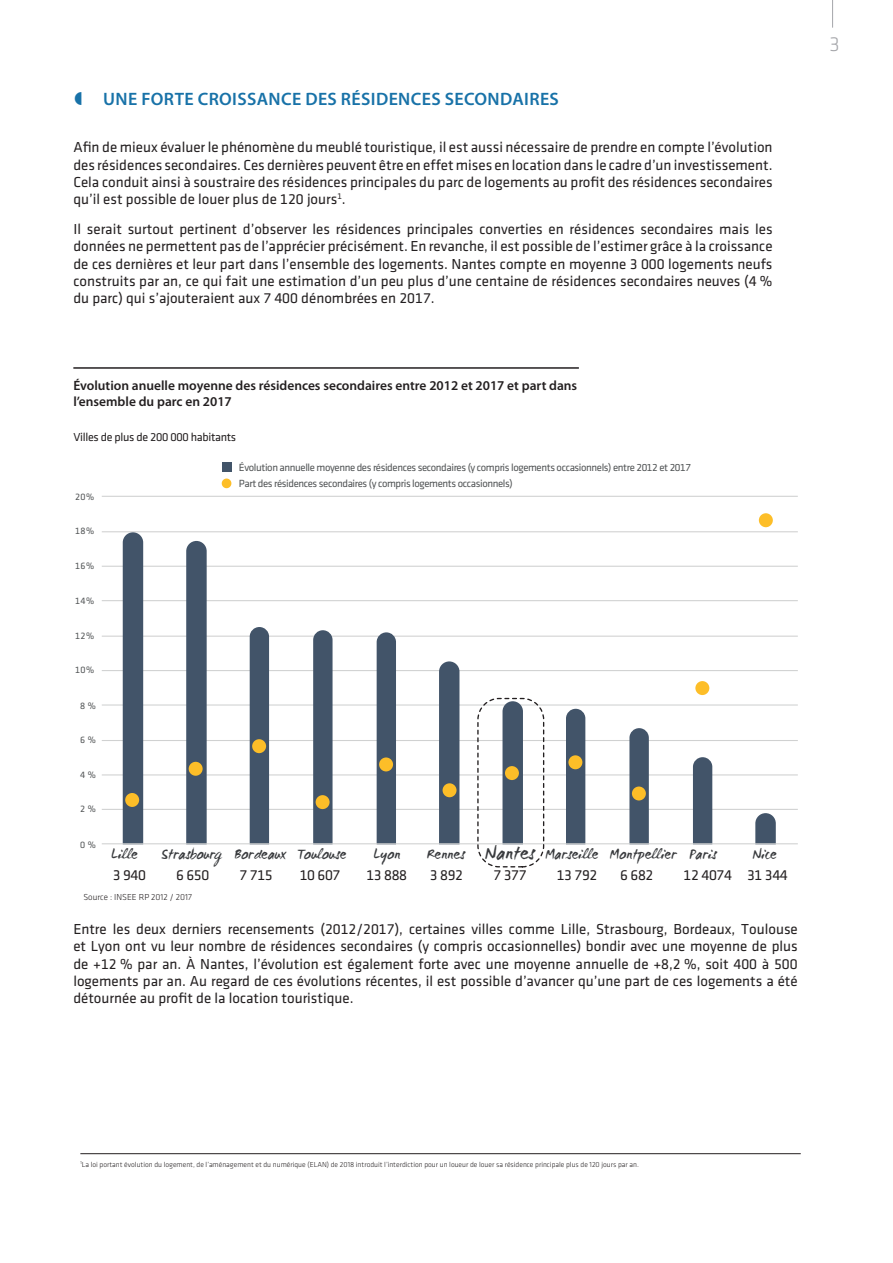
<style>
.page{position:relative;width:893px;height:1263px;background:#fff}
.page>*{position:absolute;margin:0;border:0;box-sizing:border-box;transform-origin:0 0}
.t1{font:300 21px "Klavika";color:#a5a6aa}
.t2{font:600 18px "Myriad Pro";letter-spacing:.02em;color:#1872a8}
.t3{font:15px/17.2px "Klavika Regular TF";color:#231f20;text-align:justify}
.t4{font:15px "WC Mano Negra Bta";color:#393b3e}
.t5{font:15px "Klavika Regular TF";letter-spacing:-.025em;color:#231f20}
.t6{font:600 13.5px/16.2px "Myriad Pro";color:#231f20}
.t7{font:12px "Klavika Regular TF";letter-spacing:-.025em;color:#231f20}
.t8{font:10.8px/16.2px "Klavika Regular TF";letter-spacing:-.035em;color:#515455}
.t9{font:9.75px "Klavika Regular TF";letter-spacing:.03em;color:#515455}
.t10{font:300 9px "Klavika";color:#231f20}
.t11{font:300 7.5px "Klavika";color:#231f20}
.s1{font-size:19.35px}
</style>
<div class="page">
<hr style="left:73px;top:367px;width:506px;height:2px;background:#231f20">
<hr style="left:80px;top:1153px;width:721px;height:1px;background:#231f20">
<hr style="left:102px;top:809px;width:696px;height:1px;background:#d0d1d1">
<hr style="left:102px;top:774px;width:696px;height:1px;background:#d0d1d1">
<hr style="left:102px;top:740px;width:696px;height:1px;background:#d0d1d1">
<hr style="left:102px;top:704px;width:696px;height:1px;background:#d0d1d1">
<hr style="left:102px;top:670px;width:696px;height:1px;background:#d0d1d1">
<hr style="left:102px;top:636px;width:696px;height:1px;background:#d0d1d1">
<hr style="left:102px;top:600px;width:696px;height:1px;background:#d0d1d1">
<hr style="left:102px;top:566px;width:696px;height:1px;background:#d0d1d1">
<hr style="left:102px;top:531px;width:696px;height:1px;background:#d0d1d1">
<hr style="left:102px;top:496px;width:696px;height:1px;background:#d0d1d1">
<svg style="left:123px;top:532px;width:653px;height:311px"></svg>
<hr style="left:102px;top:843px;width:696px;height:1px;background:#d0d1d1">
<div style="left:125px;top:793px;width:14px;height:14px;border:9px solid #fdbe28;border-radius:50%"></div>
<div style="left:189px;top:762px;width:14px;height:14px;border:9px solid #fdbe28;border-radius:50%"></div>
<div style="left:252px;top:739px;width:14px;height:14px;border:9px solid #fdbe28;border-radius:50%"></div>
<div style="left:316px;top:795px;width:14px;height:14px;border:9px solid #fdbe28;border-radius:50%"></div>
<div style="left:379px;top:757px;width:14px;height:14px;border:9px solid #fdbe28;border-radius:50%"></div>
<div style="left:443px;top:783px;width:14px;height:14px;border:9px solid #fdbe28;border-radius:50%"></div>
<div style="left:505px;top:766px;width:14px;height:14px;border:9px solid #fdbe28;border-radius:50%"></div>
<div style="left:568px;top:755px;width:14px;height:14px;border:9px solid #fdbe28;border-radius:50%"></div>
<div style="left:632px;top:786px;width:14px;height:14px;border:9px solid #fdbe28;border-radius:50%"></div>
<div style="left:695px;top:681px;width:14px;height:14px;border:9px solid #fdbe28;border-radius:50%"></div>
<div style="left:759px;top:513px;width:14px;height:14px;border:9px solid #fdbe28;border-radius:50%"></div>
<div style="left:222px;top:462px;width:10px;height:9px;background:#425469"></div>
<div style="left:222px;top:478px;width:9px;height:10px;border:4px solid #fdbe28;border-radius:50%"></div>
<div style="left:477px;top:698px;width:67px;height:169px;border:1px dashed #231f20;border-radius:21px"></div>
<svg style="left:832px;top:0;width:1px;height:28px"></svg>
<p class="t2" style="left:103px;top:87px;width:457px">UNE FORTE CROISSANCE DES RÉSIDENCES SECONDAIRES</p>
<p class="t3" style="left:73px;top:139px;width:701px">Afin de mieux évaluer le phénomène du meublé touristique, il est aussi nécessaire de prendre en compte l’évolution des résidences secondaires. Ces dernières peuvent être en effet mises en location dans le cadre d’un investissement.<br>Cela conduit ainsi à soustraire des résidences principales du parc de logements au profit des résidences secondaires qu’il est possible de louer plus de 120 jours<sup>1</sup>.</p>
<p class="t3" style="left:73px;top:221px;width:701px">Il serait surtout pertinent d’observer les résidences principales converties en résidences secondaires mais les données ne permettent pas de l’apprécier précisément. En revanche, il est possible de l’estimer grâce à la croissance de ces dernières et leur part dans l’ensemble des logements. Nantes compte en moyenne 3 000 logements neufs construits par an, ce qui fait une estimation d’un peu plus d’une centaine de résidences secondaires neuves (4 % du parc) qui s’ajouteraient aux 7 400 dénombrées en 2017.</p>
<p class="t6" style="left:73px;top:377px;width:505px">Évolution anuelle moyenne des résidences secondaires entre 2012 et 2017 et part dans l’ensemble du parc en 2017</p>
<p class="t7" style="left:73px;top:430px;width:164px">Villes de plus de 200 000 habitants</p>
<p class="t9" style="left:75px;top:492px;width:21px">20 %</p>
<p class="t9" style="left:75px;top:526px;width:21px">18 %</p>
<p class="t9" style="left:75px;top:561px;width:21px">16 %</p>
<p class="t9" style="left:75px;top:596px;width:21px">14 %</p>
<p class="t9" style="left:75px;top:630px;width:21px">12 %</p>
<p class="t9" style="left:75px;top:665px;width:21px">10 %</p>
<p class="t9" style="left:80px;top:700px;width:17px">8 %</p>
<p class="t9" style="left:80px;top:735px;width:17px">6 %</p>
<p class="t9" style="left:80px;top:769px;width:17px">4 %</p>
<p class="t9" style="left:80px;top:804px;width:17px">2 %</p>
<p class="t9" style="left:80px;top:839px;width:17px">0 %</p>
<p class="t8" style="left:239px;top:459px;width:454px">Évolution annuelle moyenne des résidences secondaires (y compris logements occasionnels) entre 2012 et 2017<br>Part des résidences secondaires (y compris logements occasionnels)</p>
<p class="t4" style="left:111px;top:844px;width:28px">Lille</p>
<p class="t4" style="left:161px;top:844px;width:187px">Strasbourg Bordeaux Toulouse</p>
<p class="t4" style="left:374px;top:844px;width:29px">Lyon</p>
<p class="t4" style="left:427px;top:844px;width:292px">Rennes <span class="s1">Nantes</span> Marseille Montpellier Paris</p>
<p class="t4" style="left:752px;top:844px;width:26px">Nice</p>
<p class="t3" style="left:113px;top:866px;width:35px">3 940</p>
<p class="t3" style="left:176px;top:866px;width:35px">6 650</p>
<p class="t3" style="left:240px;top:866px;width:35px">7 715</p>
<p class="t3" style="left:300px;top:866px;width:42px">10 607</p>
<p class="t3" style="left:366px;top:866px;width:42px">13 888</p>
<p class="t3" style="left:430px;top:866px;width:35px">3 892</p>
<p class="t3" style="left:493px;top:866px;width:35px">7 377</p>
<p class="t3" style="left:557px;top:866px;width:42px">13 792</p>
<p class="t3" style="left:620px;top:866px;width:35px">6 682</p>
<p class="t5" style="left:684px;top:867px;width:106px">12 4074 31 344</p>
<p class="t10" style="left:83px;top:893px;width:110px">Source : INSEE RP 2012 / 2017</p>
<p class="t3" style="left:73px;top:920px;width:726px">Entre les deux derniers recensements (2012/2017), certaines villes comme Lille, Strasbourg, Bordeaux, Toulouse et Lyon ont vu leur nombre de résidences secondaires (y compris occasionnelles) bondir avec une moyenne de plus de +12 % par an. À Nantes, l’évolution est également forte avec une moyenne annuelle de +8,2 %, soit 400 à 500 logements par an. Au regard de ces évolutions récentes, il est possible d’avancer qu’une part de ces logements a été détournée au profit de la location touristique.</p>
<h1 class="t1" style="left:829px;top:33px;width:12px">3</h1>
<p class="t11" style="left:80px;top:1160px;width:560px"><sup>1</sup>La loi portant évolution du logement, de l’aménagement et du numérique (ELAN) de 2018 introduit l’interdiction pour un loueur de louer sa résidence principale plus de 120 jours par an.</p>
</div>
